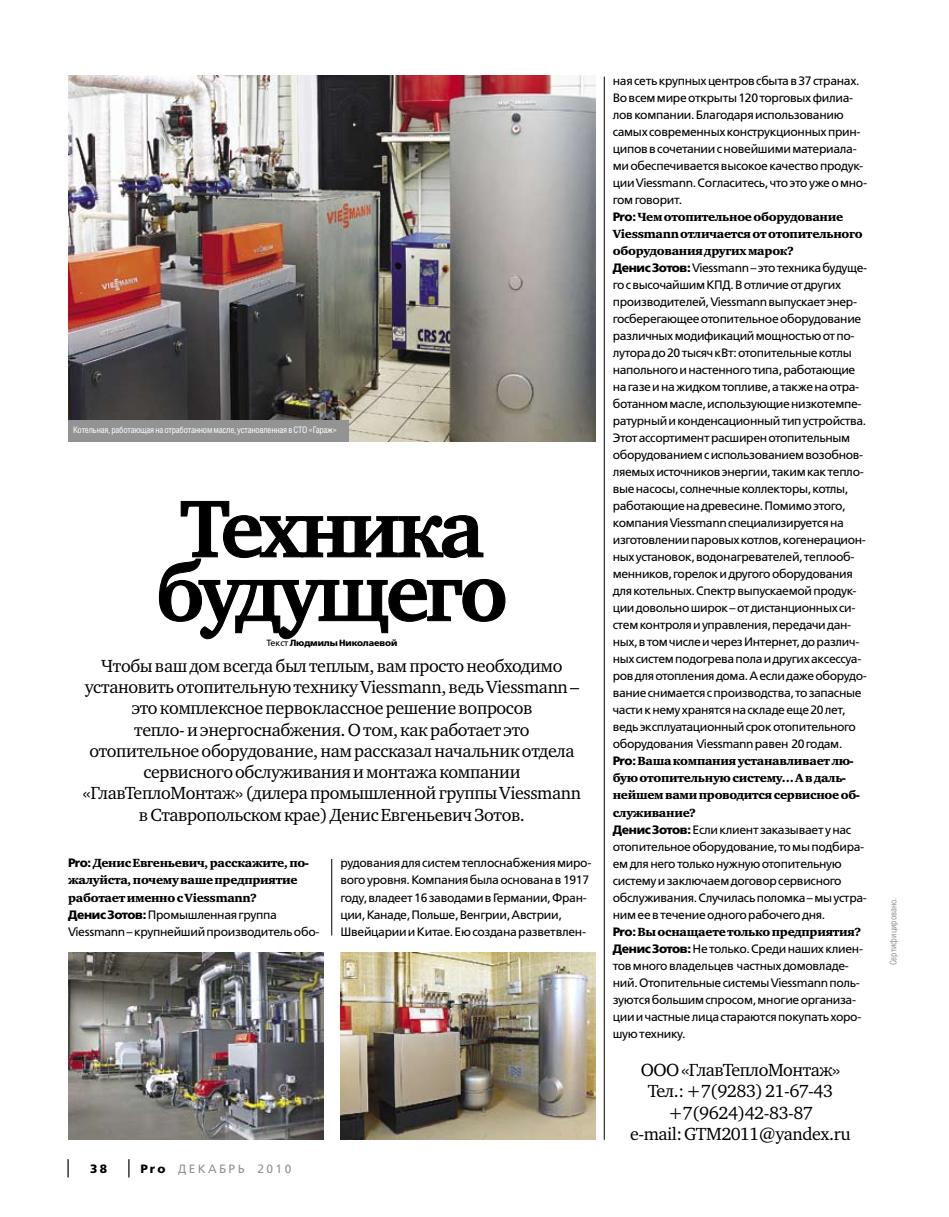
<style>
.page{position:relative;width:949px;height:1217px;background:#fff}
.page>*{position:absolute;margin:0;border:0;box-sizing:border-box;transform-origin:0 0}
.t1{font:700 82.5px/63.8px "Charter C";letter-spacing:-.045em;color:#000}
.t2{font:18px/21.3px "Charter C";letter-spacing:-.02em;color:#000;text-align:center}
.t3{font:12.15px/17px "Free Set C";letter-spacing:-.03em;color:#000}
.t4{font:12.15px/17px "Charter Black C";letter-spacing:-.025em;color:#000}
.t5{font:12px "Free Set C";letter-spacing:.2em;color:#939393}
.t6{font:12px "Free Set Bold C";color:#000}
.t7{font:9px "Helios Cond";letter-spacing:-.025em;color:#fff}
.t8{font:9px "Free Set Bold C";letter-spacing:-.01em;color:#000}
.t9{font:9px "Helios Cond";letter-spacing:-.005em;color:#939393}
.s1{font-family:"Free Set Bold C"}
.s2{font-family:"Free Set C"}
.s3{font-family:"Free Set Bold C";color:#000}
</style>
<div class="page">
<svg style="left:129px;top:1159px;width:1px;height:18px"></svg>
<svg style="left:68px;top:1159px;width:1px;height:18px"></svg>
<svg style="left:159px;top:500px;width:346px;height:139px"></svg>
<hr style="left:331px;top:858px;width:1px;height:77px;background:#000">
<hr style="left:603px;top:77px;width:1px;height:1062px;background:#000">
<img style="left:340px;top:952px;width:255px;height:187px">
<img style="left:68px;top:75px;width:527px;height:367px">
<img style="left:68px;top:952px;width:255px;height:187px">
<div style="left:68px;top:420px;width:281px;height:22px;background:#939393"></div>
<p class="t7" style="left:73px;top:424px;width:265px">Котельная, работающая на отработанном масле, установленная в СТО «Гараж»</p>
<h1 class="t1" style="left:156px;top:498px;width:353px">Техника будущего</h1>
<p class="t2" style="left:83px;top:655px;width:499px">Чтобы ваш дом всегда был теплым, вам просто необходимо установить отопительную технику Viessmann, ведь Viessmann – это комплексное первоклассное решение вопросов<br>тепло- и энергоснабжения. О том, как работает это отопительное оборудование, нам рассказал начальник отдела сервисного обслуживания и монтажа компании «ГлавТеплоМонтаж» (дилера промышленной группы Viessmann в Ставропольском крае) Денис Евгеньевич Зотов.</p>
<p class="t4" style="left:68px;top:854px;width:242px"><span class="s1">Pro:</span>Денис Евгеньевич, расскажите, по&shy;жалуйста, почему ваше предприятие работает именно с Viessmann?</p>
<p class="t3" style="left:68px;top:905px;width:253px"><span class="s1">Денис Зотов:</span> Промышленная группа<br>Viessmann – крупнейший производитель обо-</p>
<p class="t8" style="left:266px;top:637px;width:132px"><span class="s2">Текст</span> Людмилы Николаевой</p>
<p class="t3" style="left:340px;top:854px;width:252px">рудования для систем теплоснабжения миро&shy;вого уровня. Компания была основана в 1917 году, владеет 16 заводами в Германии, Фран&shy;ции, Канаде, Польше, Венгрии, Австрии, Швейцарии и Китае. Ею создана разветвлен-</p>
<p class="t6" style="left:90px;top:1161px;width:19px">38</p>
<p class="t5" style="left:140px;top:1161px;width:152px"><span class="s3">Pro</span> ДЕКАБРЬ 2010</p>
<p class="t3" style="left:612px;top:72px;width:256px">ная сеть крупных центров сбыта в 37 странах.<br>Во всем мире открыты 120 торговых филиа&shy;лов компании. Благодаря использованию самых современных конструкционных прин&shy;ципов в сочетании с новейшими материала&shy;ми обеспечивается высокое качество продук&shy;ции Viessmann. Согласитесь, что это уже о мно&shy;гом говорит.</p>
<p class="t4" style="left:612px;top:208px;width:251px"><span class="s1">Pro:</span> Чем отопительное оборудование<br>Viessmann отличается от отопительного оборудования других марок?</p>
<p class="t3" style="left:612px;top:259px;width:256px"><span class="s1">Денис Зотов:</span> Viessmann – это техника будуще&shy;го с высочайшим КПД. В отличие от других производителей, Viessmann выпускает энер&shy;госберегающее отопительное оборудование различных модификаций мощностью от по&shy;лутора до 20 тысяч кВт: отопительные котлы напольного и настенного типа, работающие на газе и на жидком топливе, а также на отра&shy;ботанном масле, использующие низкотемпе&shy;ратурный и конденсационный тип устройства.<br>Этот ассортимент расширен отопительным оборудованием с использованием возобнов&shy;ляемых источников энергии, таким как тепло&shy;вые насосы, солнечные коллекторы, котлы, работающие на древесине. Помимо этого, компания Viessmann специализируется на изготовлении паровых котлов, когенерацион&shy;ных установок, водонагревателей, теплооб&shy;менников, горелок и другого оборудования для котельных. Спектр выпускаемой продук&shy;ции довольно широк – от дистанционных си&shy;стем контроля и управления, передачи дан&shy;ных, в том числе и через Интернет, до различ&shy;ных систем подогрева пола и других аксессуа&shy;ров для отопления дома. А если даже оборудо&shy;вание снимается с производства, то запасные части к нему хранятся на складе еще 20 лет, ведь эксплуатационный срок отопительного оборудования Viessmann равен 20 годам.</p>
<p class="t4" style="left:612px;top:752px;width:248px"><span class="s1">Pro:</span> Ваша компания устанавливает лю&shy;бую отопительную систему… А в даль&shy;нейшем вами проводится сервисное об&shy;служивание?</p>
<p class="t3" style="left:612px;top:820px;width:255px"><span class="s1">Денис Зотов:</span> Если клиент заказывает у нас отопительное оборудование, то мы подбира&shy;ем для него только нужную отопительную систему и заключаем договор сервисного обслуживания. Случилась поломка – мы устра&shy;ним ее в течение одного рабочего дня.</p>
<p class="t4" style="left:612px;top:922px;width:250px"><span class="s1">Pro:</span>Вы оснащаете только предприятия?</p>
<p class="t3" style="left:612px;top:939px;width:252px"><span class="s1">Денис Зотов:</span> Не только. Среди наших клиен&shy;тов много владельцев частных домовладе&shy;ний. Отопительные системы Viessmann поль&shy;зуются большим спросом, многие организа&shy;ции и частные лица стараются покупать хоро&shy;шую технику.</p>
<h2 class="t2" style="left:629px;top:1059px;width:222px">ООО «ГлавТеплоМонтаж»<br>Тел.: +7(9283) 21-67-43 +7(9624)42-83-87<br>e-mail: GTM2011@yandex.ru</h2>
<p class="t9" style="left:887px;top:965px;width:69px;rotate:-90deg">Сертифицировано.</p>
</div>
